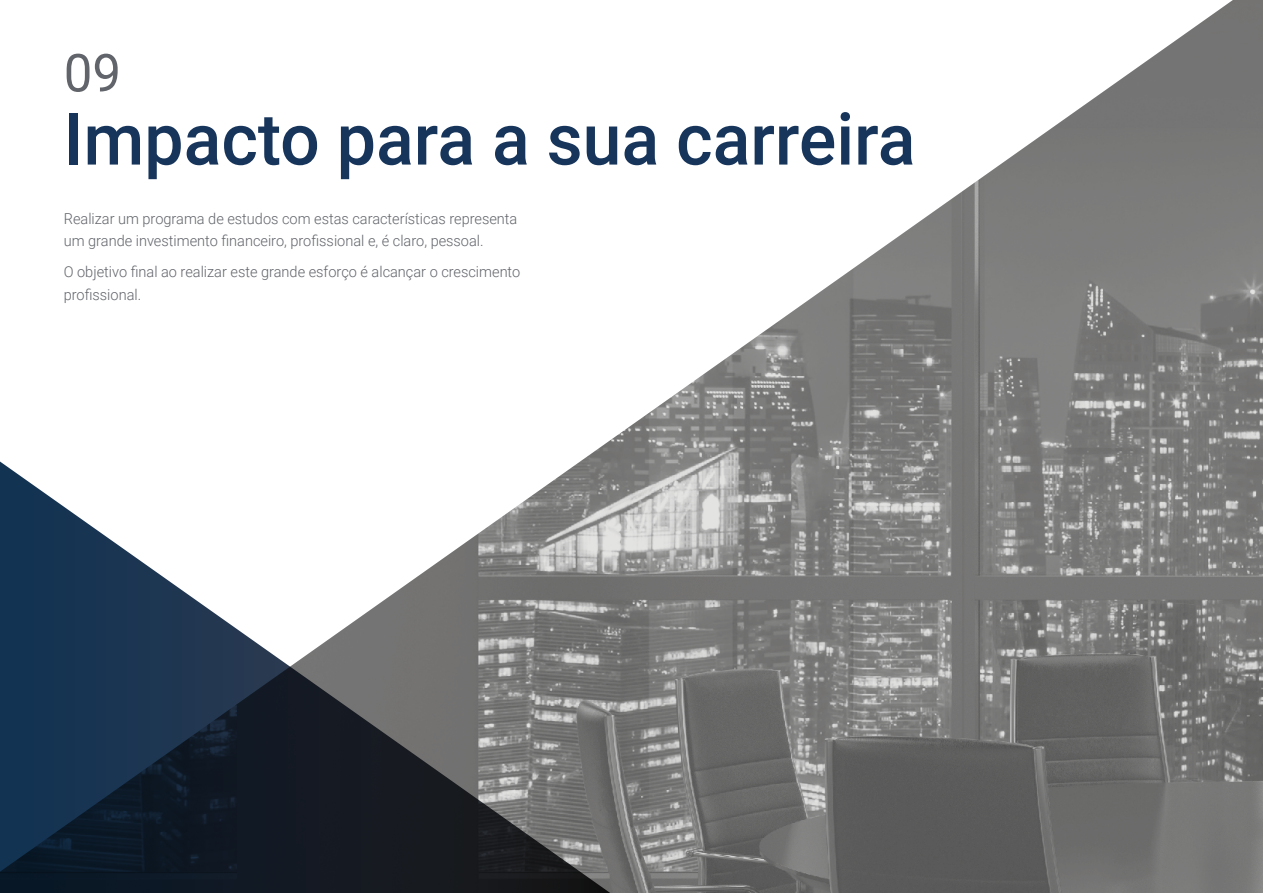
<style>
.page{position:relative;width:1263px;height:893px;background:#fff}
.page>*{position:absolute;margin:0;border:0;box-sizing:border-box;transform-origin:0 0}
.t1{font:500 72px "Roboto";color:#17355b}
.t2{font:52.5px "Roboto";color:#61646a}
.t3{font:300 15px/22.5px "Roboto";color:#61646a}
</style>
<div class="page">
<img style="left:602px;top:0;width:661px;height:893px">
<svg style="left:0;top:446px;width:640px;height:447px"></svg>
<h2 class="t2" style="left:64px;top:36px;width:59px">09</h2>
<h1 class="t1" style="left:64px;top:89px;width:853px">Impacto para a sua carreira</h1>
<p class="t3" style="left:64px;top:207px;width:455px">Realizar um programa de estudos com estas características representa um grande investimento financeiro, profissional e, é claro, pessoal.</p>
<p class="t3" style="left:64px;top:260px;width:458px">O objetivo final ao realizar este grande esforço é alcançar o crescimento profissional.</p>
</div>
